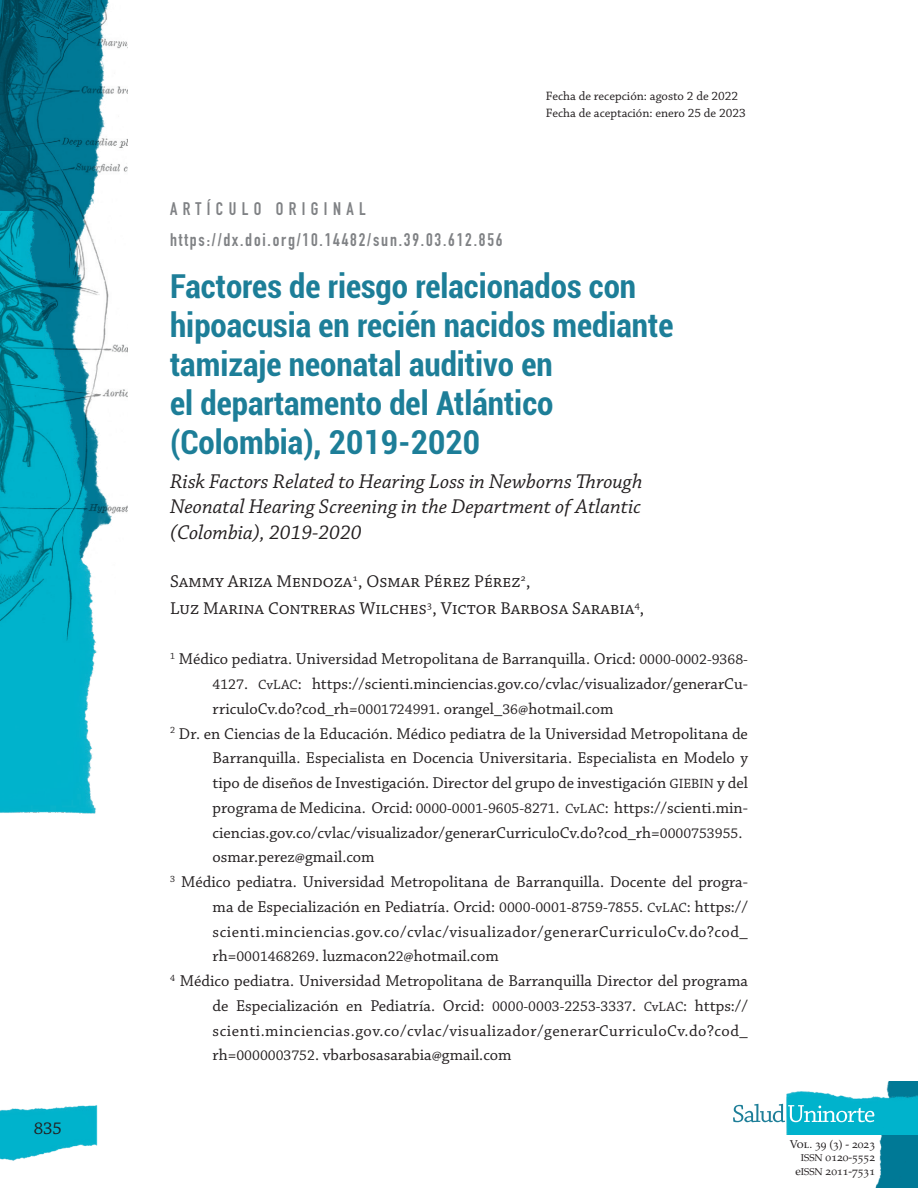
<style>
.page{position:relative;width:918px;height:1188px;background:#fff}
.page>*{position:absolute;margin:0;border:0;box-sizing:border-box;transform-origin:0 0}
.Titulo_Español{font:700 condensed 33px/39px "Roboto";color:#1d7e98}
.Titulo_Ingles{font:italic 21px/25.5px "Chaparral Pro";color:#231f20;text-align:justify}
.Autores{font:18px "Chaparral Pro";color:#231f20}
.Parrafo{font:18px "DIN Engschrift Std";letter-spacing:.1em;color:#808285}
.Clase_de_articulo{font:18px "DIN Engschrift Std";letter-spacing:.3em;color:#808285}
.Datos_Autores{font:16.5px/24.8px "Chaparral Pro";color:#231f20;text-align:justify}
.Fecha_recepción{font:12.75px "Chaparral Pro";color:#231f20}
.t1{font:11.4px/13.5px "Palatino LT Std";color:#231f20;text-align:right}
.s1{font-size:15px}
.s2{font-size:14.1px}
.s3{font-size:9.9px}
</style>
<div class="page">
<img style="left:0;top:673px;width:96px;height:141px">
<img style="left:0;top:0;width:127px;height:673px">
<img style="left:0;top:1105px;width:98px;height:56px">
<img style="left:850px;top:1082px;width:68px;height:106px">
<img style="left:787px;top:1090px;width:131px;height:44px">
<img style="left:0;top:1105px;width:1px;height:29px">
<svg style="left:733px;top:1104px;width:141px;height:18px"></svg>
<p class="Autores" style="left:34px;top:1118px;width:30px">835</p>
<p class="Fecha_recepción" style="left:546px;top:89px;width:194px">Fecha de recepción: agosto 2 de 2022</p>
<p class="Fecha_recepción" style="left:546px;top:106px;width:201px">Fecha de aceptación: enero 25 de 2023</p>
<p class="Clase_de_articulo" style="left:170px;top:198px;width:197px">ARTÍCULO ORIGINAL</p>
<p class="Parrafo" style="left:170px;top:229px;width:334px">https://dx.doi.org/10.14482/sun.39.03.612.856</p>
<p class="Titulo_Español" style="left:170px;top:265px;width:505px">Factores de riesgo relacionados con hipoacusia en recién nacidos mediante tamizaje neonatal auditivo en<br>el departamento del Atlántico (Colombia), 2019-2020</p>
<p class="Titulo_Ingles" style="left:170px;top:469px;width:474px">Risk Factors Related to Hearing Loss in Newborns Through Neonatal Hearing Screening in the Department of Atlantic (Colombia), 2019-2020</p>
<p class="Autores" style="left:170px;top:571px;width:362px">Sammy Ariza Mendoza<sup>1</sup>, Osmar Pérez Pérez<sup>2</sup>,</p>
<p class="Autores" style="left:170px;top:598px;width:476px">Luz Marina Contreras Wilches<sup>3</sup>, Victor Barbosa Sarabia<sup>4</sup>,</p>
<p class="Datos_Autores" style="left:213px;top:648px;width:537px;text-indent:-43px"><sup>1</sup> Médico pediatra. Universidad Metropolitana de Barranquilla. Oricd: <span class="s1">0000-0002-9368- 4127</span>. <span class="s2">CvLAC</span>: https://scienti.minciencias.gov.co/cvlac/visualizador/generarCu&shy;rriculoCv.do?cod_rh=<span class="s1">0001724991</span>. orangel_<span class="s1">36</span>@hotmail.com</p>
<p class="Datos_Autores" style="left:213px;top:722px;width:537px;text-indent:-43px"><sup>2</sup> Dr. en Ciencias de la Educación. Médico pediatra de la Universidad Metropolitana de Barranquilla. Especialista en Docencia Universitaria. Especialista en Modelo y tipo de diseños de Investigación. Director del grupo de investigación <span class="s2">GIEBIN</span> y del programa de Medicina. Orcid: <span class="s1">0000-0001-9605-8271</span>. <span class="s2">CvLAC</span>: https://scienti.min&shy;ciencias.gov.co/cvlac/visualizador/generarCurriculoCv.do?cod_rh=<span class="s1">0000753955</span>.</p>
<p class="Datos_Autores" style="left:213px;top:846px;width:164px">osmar.perez@gmail.com</p>
<p class="Datos_Autores" style="left:213px;top:870px;width:537px;text-indent:-43px"><sup>3</sup> Médico pediatra. Universidad Metropolitana de Barranquilla. Docente del progra&shy;ma de Especialización en Pediatría. Orcid: <span class="s1">0000-0001-8759-7855</span>. <span class="s2">CvLAC</span>: https:// scienti.minciencias.gov.co/cvlac/visualizador/generarCurriculoCv.do?cod_ rh=<span class="s1">0001468269</span>. luzmacon<span class="s1">22</span>@hotmail.com</p>
<p class="Datos_Autores" style="left:213px;top:969px;width:537px;text-indent:-43px"><sup>4</sup> Médico pediatra. Universidad Metropolitana de Barranquilla Director del programa de Especialización en Pediatría. Orcid: <span class="s1">0000-0003-2253-3337</span>. <span class="s2">CvLAC</span>: https:// scienti.minciencias.gov.co/cvlac/visualizador/generarCurriculoCv.do?cod_ rh=<span class="s1">0000003752</span>. vbarbosasarabia@gmail.com</p>
<p class="t1" style="left:790px;top:1137px;width:87px">Vol. 39 (3) - 2023<br><span class="s3">ISSN</span> 0120-5552 e<span class="s3">ISSN</span> 2011-7531</p>
</div>
